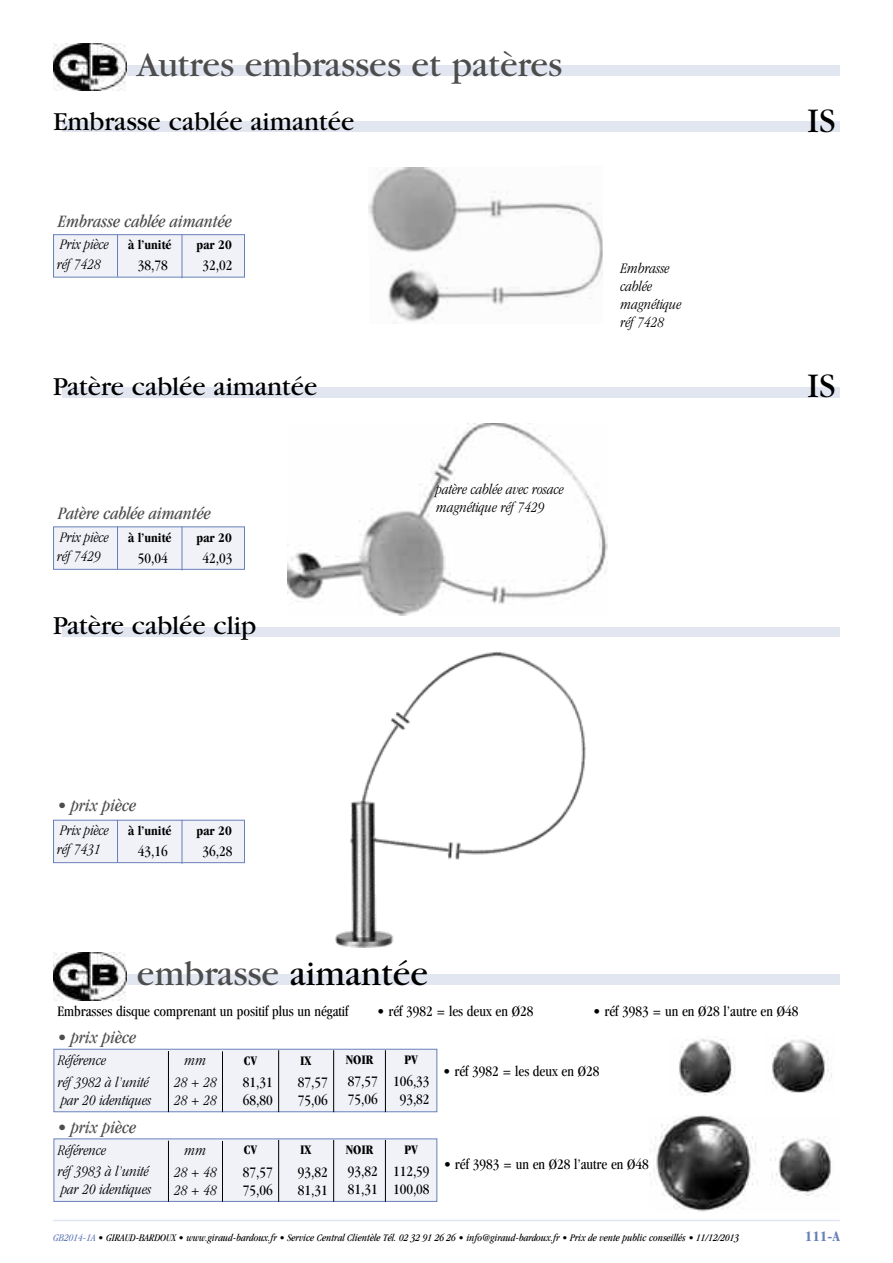
<style>
.page{position:relative;width:893px;height:1263px;background:#fff}
.page>*{position:absolute;margin:0;border:0;box-sizing:border-box;transform-origin:0 0}
.t1{font:36px "Garamond";color:#4d4d4d}
.t2{font:36px "Garamond";color:#000}
.t3{font:27px "Garamond";color:#000}
.t4{font:italic condensed 18px "Garamond";color:#4d4d4d}
.t5{font:condensed 15px/18px "Garamond";color:#000}
.t6{font:italic 300 condensed 15px/18px "Garamond";color:#000}
.t7{font:700 condensed 15px "Garamond";color:#677fba}
.t8{font:700 condensed 13.5px "Garamond";color:#000}
.t9{font:italic condensed 10.5px "Garamond";color:#000}
.s1{color:#000}
.s2{color:#677fba}
</style>
<div class="page">
<hr style="left:53px;top:1220px;width:787px;height:1px;background:#e1e6f1">
<div style="left:62px;top:65px;width:778px;height:11px;background:#e1e6f1"></div>
<img style="left:54px;top:43px;width:72px;height:48px">
<div style="left:62px;top:974px;width:778px;height:11px;background:#e1e6f1"></div>
<img style="left:54px;top:953px;width:72px;height:47px">
<img style="left:650px;top:1116px;width:181px;height:96px">
<div style="left:54px;top:1049px;width:382px;height:62px;background:#f0f2f8"></div>
<div style="left:54px;top:1049px;width:383px;height:63px;border:1px solid #677fba"></div>
<hr style="left:278px;top:1050px;width:1px;height:62px;background:#000">
<hr style="left:333px;top:1050px;width:1px;height:62px;background:#000">
<hr style="left:385px;top:1050px;width:1px;height:62px;background:#000">
<hr style="left:168px;top:1051px;width:1px;height:61px;background:#000">
<hr style="left:222px;top:1051px;width:1px;height:61px;background:#000">
<img style="left:679px;top:1038px;width:56px;height:58px">
<img style="left:772px;top:1039px;width:60px;height:53px">
<div style="left:54px;top:1139px;width:382px;height:62px;background:#f0f2f8"></div>
<div style="left:54px;top:1138px;width:383px;height:64px;border:1px solid #677fba"></div>
<hr style="left:278px;top:1140px;width:1px;height:62px;background:#000">
<hr style="left:333px;top:1140px;width:1px;height:62px;background:#000">
<hr style="left:385px;top:1140px;width:1px;height:62px;background:#000">
<hr style="left:168px;top:1141px;width:1px;height:61px;background:#000">
<hr style="left:222px;top:1141px;width:1px;height:61px;background:#000">
<div style="left:62px;top:387px;width:778px;height:11px;background:#e1e6f1"></div>
<div style="left:62px;top:121px;width:778px;height:11px;background:#e1e6f1"></div>
<div style="left:54px;top:235px;width:190px;height:42px;background:#f0f2f8"></div>
<div style="left:53px;top:234px;width:192px;height:43px;border:1px solid #677fba"></div>
<hr style="left:117px;top:234px;width:1px;height:43px;background:#677fba">
<hr style="left:182px;top:234px;width:1px;height:44px;background:#677fba">
<div style="left:54px;top:527px;width:190px;height:42px;background:#f0f2f8"></div>
<div style="left:53px;top:526px;width:192px;height:44px;border:1px solid #677fba"></div>
<hr style="left:117px;top:526px;width:1px;height:43px;background:#677fba">
<hr style="left:182px;top:526px;width:1px;height:44px;background:#677fba">
<img style="left:287px;top:424px;width:321px;height:191px">
<img style="left:336px;top:652px;width:249px;height:295px">
<div style="left:54px;top:820px;width:190px;height:42px;background:#f0f2f8"></div>
<div style="left:53px;top:820px;width:192px;height:43px;border:1px solid #677fba"></div>
<hr style="left:117px;top:820px;width:1px;height:42px;background:#677fba">
<hr style="left:182px;top:820px;width:1px;height:44px;background:#677fba">
<div style="left:62px;top:627px;width:778px;height:9px;background:#e1e6f1"></div>
<img style="left:368px;top:167px;width:235px;height:155px">
<h1 class="t1" style="left:137px;top:52px;width:427px">Autres embrasses et patères</h1>
<h2 class="t3" style="left:53px;top:112px;width:303px">Embrasse cablée aimantée</h2>
<h1 class="t2" style="left:808px;top:108px;width:29px">IS</h1>
<p class="t4" style="left:58px;top:215px;width:175px">Embrasse cablée aimantée</p>
<p class="t6" style="left:57px;top:256px;width:45px">réf 7428</p>
<p class="t6" style="left:60px;top:237px;width:50px">Prix pièce</p>
<p class="t8" style="left:128px;top:240px;width:45px">à l’unité</p>
<p class="t8" style="left:197px;top:240px;width:37px">par 20</p>
<p class="t5" style="left:138px;top:258px;width:31px">38,78</p>
<p class="t5" style="left:202px;top:258px;width:31px">32,02</p>
<p class="t6" style="left:620px;top:260px;width:62px">Embrasse cablée magnétique réf 7428</p>
<h2 class="t3" style="left:53px;top:378px;width:266px">Patère cablée aimantée</h2>
<h1 class="t2" style="left:808px;top:374px;width:29px">IS</h1>
<p class="t4" style="left:58px;top:507px;width:154px">Patère cablée aimantée</p>
<p class="t6" style="left:57px;top:548px;width:45px">réf 7429</p>
<p class="t6" style="left:60px;top:529px;width:50px">Prix pièce</p>
<p class="t8" style="left:128px;top:532px;width:45px">à l’unité</p>
<p class="t8" style="left:197px;top:532px;width:37px">par 20</p>
<p class="t5" style="left:138px;top:550px;width:31px">50,04</p>
<p class="t5" style="left:202px;top:550px;width:31px">42,03</p>
<h2 class="t3" style="left:53px;top:617px;width:205px">Patère cablée clip</h2>
<p class="t4" style="left:57px;top:798px;width:80px">• prix pièce</p>
<p class="t6" style="left:57px;top:842px;width:45px">réf 7431</p>
<p class="t6" style="left:60px;top:822px;width:50px">Prix pièce</p>
<p class="t8" style="left:128px;top:825px;width:45px">à l’unité</p>
<p class="t5" style="left:138px;top:843px;width:31px">43,16</p>
<p class="t8" style="left:197px;top:825px;width:37px">par 20</p>
<p class="t5" style="left:202px;top:843px;width:31px">36,28</p>
<p class="t6" style="left:436px;top:481px;width:129px">patère cablée avec rosace magnétique réf 7429</p>
<h1 class="t1" style="left:137px;top:961px;width:293px">embrasse <span class="s1">aimantée</span></h1>
<p class="t5" style="left:57px;top:1003px;width:293px">Embrasses disque comprenant un positif plus un négatif</p>
<p class="t5" style="left:377px;top:1003px;width:158px">• réf 3982 = les deux en Ø28</p>
<p class="t5" style="left:593px;top:1003px;width:207px">• réf 3983 = un en Ø28 l’autre en Ø48</p>
<p class="t4" style="left:57px;top:1030px;width:80px">• prix pièce</p>
<p class="t6" style="left:58px;top:1052px;width:50px">Référence</p>
<p class="t6" style="left:58px;top:1074px;width:95px">réf 3982 à l’unité par 20 identiques</p>
<p class="t4" style="left:57px;top:1120px;width:80px">• prix pièce</p>
<p class="t6" style="left:58px;top:1142px;width:50px">Référence</p>
<p class="t6" style="left:58px;top:1163px;width:95px">réf 3983 à l’unité par 20 identiques</p>
<p class="t6" style="left:185px;top:1053px;width:23px">mm</p>
<p class="t6" style="left:174px;top:1074px;width:44px">28 + 28<br>28 + 28</p>
<p class="t6" style="left:185px;top:1142px;width:23px">mm</p>
<p class="t6" style="left:174px;top:1164px;width:44px">28 + 48<br>28 + 48</p>
<p class="t8" style="left:244px;top:1055px;width:15px">CV</p>
<p class="t5" style="left:243px;top:1074px;width:31px">81,31<br>68,80</p>
<p class="t8" style="left:300px;top:1055px;width:13px">IX</p>
<p class="t5" style="left:298px;top:1074px;width:31px">87,57<br>75,06</p>
<p class="t8" style="left:346px;top:1054px;width:29px">NOIR</p>
<p class="t5" style="left:348px;top:1074px;width:31px">87,57<br>75,06</p>
<p class="t8" style="left:405px;top:1054px;width:15px">PV</p>
<p class="t5" style="left:393px;top:1074px;width:38px;text-align:center">106,33<br>93,82</p>
<p class="t5" style="left:443px;top:1064px;width:158px">• réf 3982 = les deux en Ø28</p>
<p class="t8" style="left:244px;top:1145px;width:15px">CV</p>
<p class="t8" style="left:300px;top:1145px;width:13px">IX</p>
<p class="t8" style="left:346px;top:1144px;width:29px">NOIR</p>
<p class="t8" style="left:405px;top:1144px;width:15px">PV</p>
<p class="t5" style="left:243px;top:1164px;width:31px">87,57<br>75,06</p>
<p class="t5" style="left:298px;top:1164px;width:31px">93,82<br>81,31</p>
<p class="t5" style="left:348px;top:1163px;width:31px">93,82<br>81,31</p>
<p class="t5" style="left:393px;top:1163px;width:38px">112,59<br>100,08</p>
<p class="t5" style="left:444px;top:1156px;width:207px">• réf 3983 = un en Ø28 l’autre en Ø48</p>
<p class="t9" style="left:53px;top:1233px;width:688px"><span class="s2">GB2014-1A</span> • GIRAUD-BARDOUX • www.giraud-bardoux.fr • Service Central Clientèle Tél. 02 32 91 26 26 • info@giraud-bardoux.fr • Prix de vente public conseillés • 11/12/2013</p>
<p class="t7" style="left:805px;top:1231px;width:36px">111-A</p>
</div>
